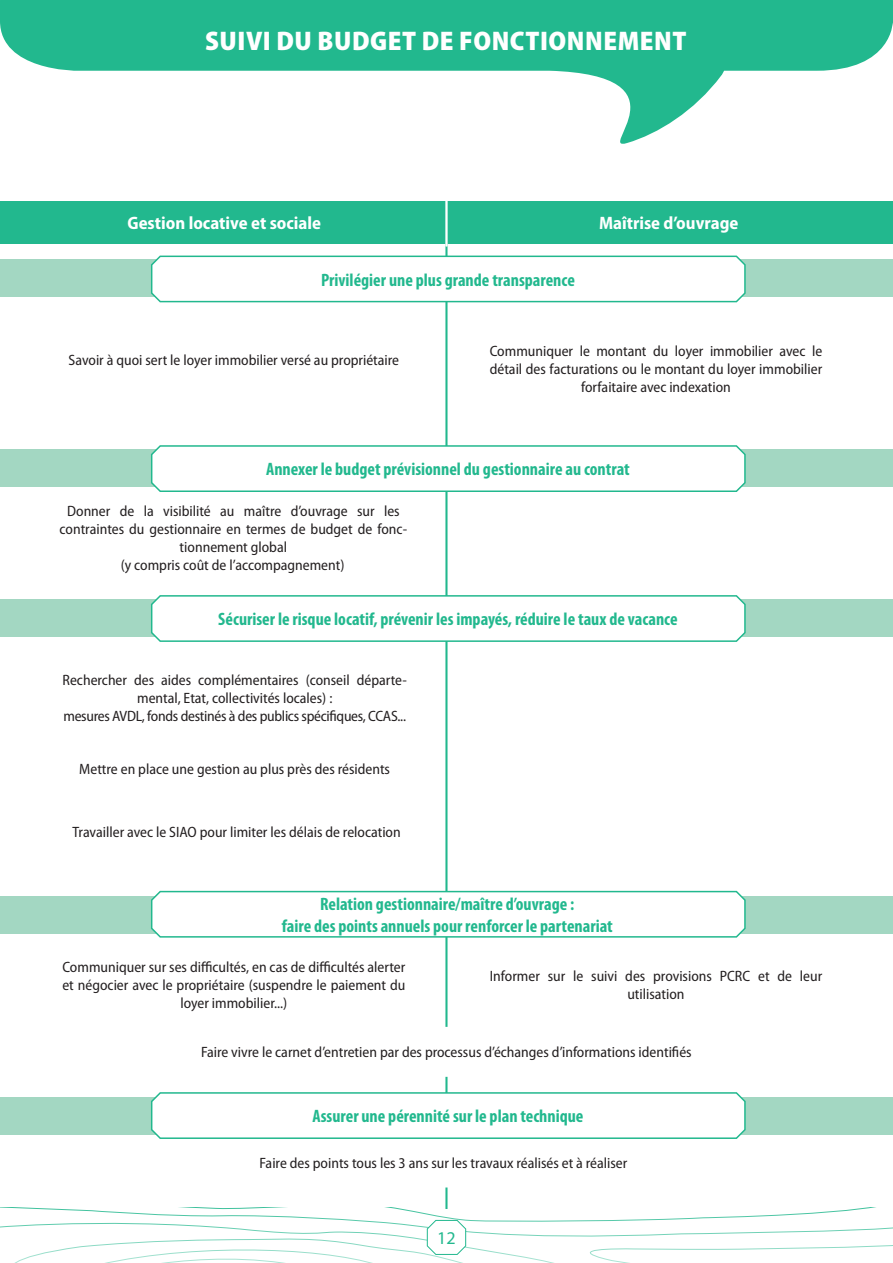
<style>
.page{position:relative;width:893px;height:1263px;background:#fff}
.page>*{position:absolute;margin:0;border:0;box-sizing:border-box;transform-origin:0 0}
.t1{font:900 semi-condensed 27px "Myriad Pro";letter-spacing:.02em;color:#fff}
.t2{font:700 condensed 18px/21.6px "Myriad Pro";color:#22b88e;text-align:center}
.t3{font:700 semi-condensed 18px "Myriad Pro";color:#fff}
.t4{font:18px "Myriad Pro";color:#22b88e}
.t5{font:semi-condensed 15px/18px "Myriad Pro";color:#231f20;text-align:center}
</style>
<div class="page">
<hr style="left:447px;top:237px;width:1px;height:972px;background:#22b88e">
<hr style="left:446px;top:237px;width:1px;height:972px;background:#22b88e">
<svg style="left:0;top:0;width:893px;height:144px;fill:#22b88e"></svg>
<div style="left:48px;top:1137px;width:791px;height:50px;background:#fff;border-radius:9px"></div>
<div style="left:51px;top:1027px;width:791px;height:50px;background:#fff;border-radius:9px"></div>
<div style="left:0;top:600px;width:893px;height:37px;background:#a3d7c2"></div>
<div style="left:0;top:450px;width:893px;height:37px;background:#a3d7c2"></div>
<svg style="left:150px;top:594px;width:596px;height:49px"></svg>
<svg style="left:150px;top:444px;width:596px;height:49px"></svg>
<div style="left:0;top:896px;width:893px;height:37px;background:#a3d7c2"></div>
<svg style="left:150px;top:889px;width:596px;height:49px;background:#f0faf7"></svg>
<div style="left:0;top:1097px;width:893px;height:38px;background:#a3d7c2"></div>
<svg style="left:151px;top:1091px;width:595px;height:48px;background:#eff9f6"></svg>
<div style="left:0;top:259px;width:893px;height:38px;background:#a3d7c2"></div>
<svg style="left:151px;top:254px;width:595px;height:49px;background:#eff9f7"></svg>
<div style="left:0;top:201px;width:449px;height:42px;background:#22b88e"></div>
<div style="left:444px;top:201px;width:449px;height:42px;background:#22b88e"></div>
<hr style="left:447px;top:190px;width:1px;height:56px;background:#fff">
<hr style="left:446px;top:190px;width:1px;height:56px;background:#fff">
<svg style="left:0;top:1207px;width:893px;height:56px"></svg>
<svg style="left:427px;top:1219px;width:39px;height:36px"></svg>
<h1 class="t1" style="left:205px;top:23px;width:483px">SUIVI DU BUDGET DE FONCTIONNEMENT</h1>
<p class="t3" style="left:127px;top:211px;width:195px">Gestion locative et sociale</p>
<p class="t3" style="left:599px;top:211px;width:141px">Maîtrise d’ouvrage</p>
<p class="t2" style="left:321px;top:269px;width:255px">Privilégier une plus grande transparence</p>
<p class="t5" style="left:69px;top:351px;width:332px">Savoir à quoi sert le loyer immobilier versé au propriétaire</p>
<p class="t5" style="left:490px;top:342px;width:334px">Communiquer le montant du loyer immobilier avec le détail des facturations ou le montant du loyer immobilier forfaitaire avec indexation</p>
<p class="t2" style="left:266px;top:458px;width:365px">Annexer le budget prévisionnel du gestionnaire au contrat</p>
<p class="t5" style="left:60px;top:501px;width:349px">Donner de la visibilité au maître d’ouvrage sur les contraintes du gestionnaire en termes de budget de fonc&shy;tionnement global<br>(y compris coût de l’accompagnement)</p>
<p class="t2" style="left:218px;top:608px;width:461px">Sécuriser le risque locatif, prévenir les impayés, réduire le taux de vacance</p>
<p class="t5" style="left:63px;top:670px;width:346px">Rechercher des aides complémentaires (conseil départe&shy;mental, Etat, collectivités locales) :<br>mesures AVDL, fonds destinés à des publics spécifiques, CCAS...</p>
<p class="t5" style="left:79px;top:760px;width:312px">Mettre en place une gestion au plus près des résidents</p>
<p class="t5" style="left:72px;top:823px;width:330px">Travailler avec le SIAO pour limiter les délais de relocation</p>
<p class="t2" style="left:282px;top:893px;width:333px">Relation gestionnaire/maître d’ouvrage :<br>faire des points annuels pour renforcer le partenariat</p>
<p class="t5" style="left:62px;top:957px;width:345px">Communiquer sur ses difficultés, en cas de difficultés alerter et négocier avec le propriétaire (suspendre le paiement du loyer immobilier...)</p>
<p class="t5" style="left:490px;top:966px;width:334px">Informer sur le suivi des provisions PCRC et de leur utilisation</p>
<p class="t5" style="left:201px;top:1043px;width:492px">Faire vivre le carnet d’entretien par des processus d’échanges d’informations identifiés</p>
<p class="t2" style="left:312px;top:1105px;width:273px">Assurer une pérennité sur le plan technique</p>
<p class="t5" style="left:260px;top:1154px;width:369px">Faire des points tous les 3 ans sur les travaux réalisés et à réaliser</p>
<p class="t4" style="left:437px;top:1227px;width:20px">12</p>
</div>
